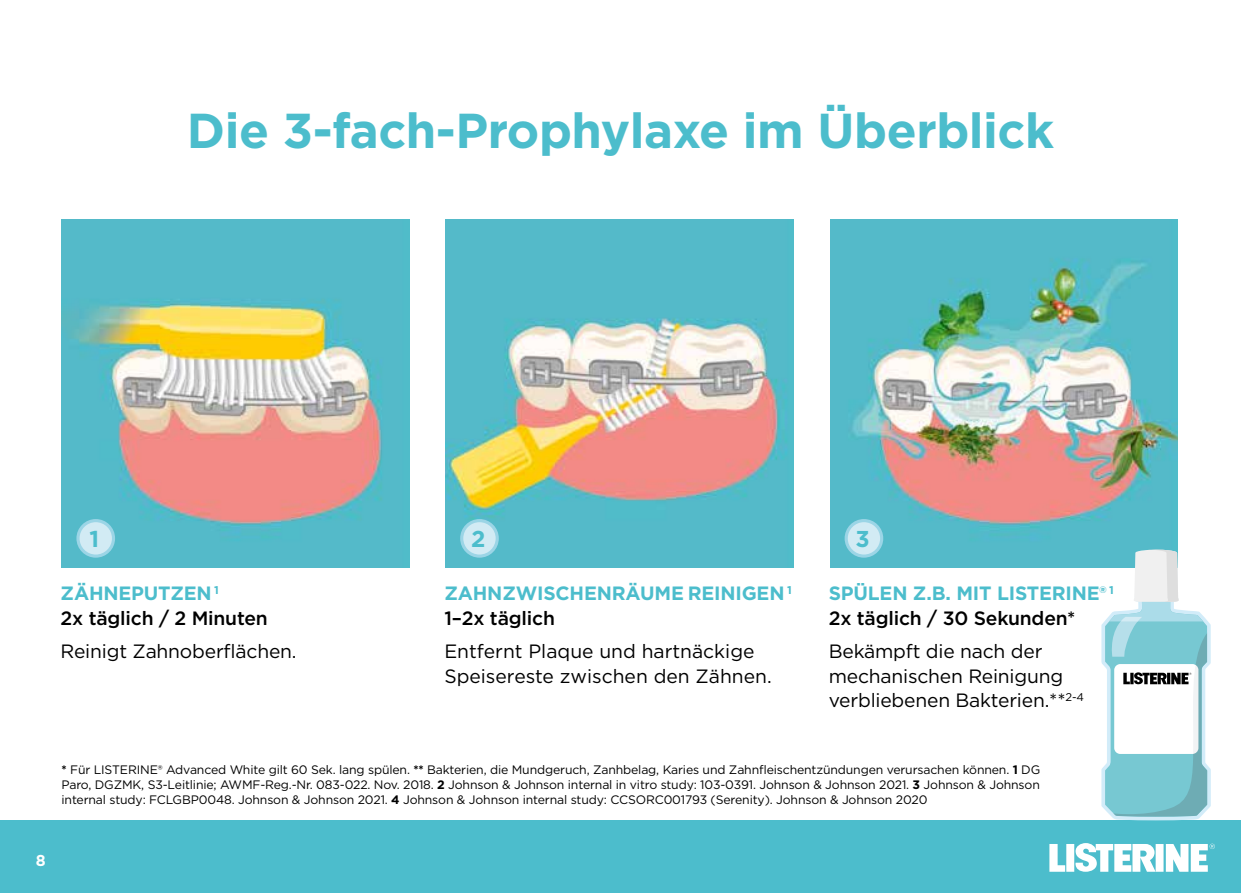
<style>
.page{position:relative;width:1241px;height:893px;background:#fff}
.page>*{position:absolute;margin:0;border:0;box-sizing:border-box;transform-origin:0 0}
.t1{font:700 49px "Gotham";letter-spacing:-.01em;color:#4cbdcc}
.t2{font:700 22.93px "Gotham";color:#4cbdcc}
.t3{font:19.25px/24.5px "Gotham";letter-spacing:-.01em;color:#000}
.t4{font:700 19.25px/24.5px "Gotham";letter-spacing:-.01em;color:#4cbdcc}
.t5{font:500 19.25px/24.5px "Gotham";letter-spacing:-.01em;color:#000}
.t6{font:700 15.75px "Gotham";color:#fff}
.t7{font:12.25px/14.7px "Gotham";letter-spacing:-.01em;color:#000;text-align:justify}
.s1{font-weight:700;color:#4cbdcc}
.s2{font-weight:500;color:#000}
.s3{font-weight:700}
</style>
<div class="page">
<div style="left:0;top:820px;width:1240px;height:73px;background:#4cbdcc"></div>
<div style="left:1066px;top:844px;width:8px;height:28px;background:#fff"></div>
<svg style="left:1049px;top:844px;width:15px;height:28px"></svg>
<svg style="left:1075px;top:843px;width:80px;height:29px"></svg>
<div style="left:1155px;top:844px;width:8px;height:28px;background:#fff"></div>
<svg style="left:1165px;top:844px;width:49px;height:28px"></svg>
<img style="left:62px;top:220px;width:347px;height:347px">
<img style="left:830px;top:220px;width:347px;height:347px">
<img style="left:446px;top:220px;width:347px;height:347px">
<svg style="left:1101px;top:550px;width:109px;height:270px"></svg>
<div style="left:78px;top:521px;width:35px;height:35px;background:#d2ebf4;border-radius:50%"></div>
<div style="left:76px;top:519px;width:39px;height:39px;border:3px solid #9bd5e6;border-radius:50%"></div>
<div style="left:461px;top:521px;width:36px;height:35px;background:#d2ebf4;border-radius:50%"></div>
<div style="left:460px;top:519px;width:38px;height:39px;border:3px solid #9bd5e6;border-radius:50%"></div>
<div style="left:846px;top:521px;width:35px;height:35px;background:#d2ebf4;border-radius:50%"></div>
<div style="left:844px;top:519px;width:39px;height:39px;border:3px solid #9bd5e6;border-radius:50%"></div>
<h1 class="t1" style="left:187px;top:98px;width:868px">Die 3-fach-Prophylaxe im Überblick</h1>
<h2 class="t2" style="left:90px;top:523px;width:11px">1</h2>
<h2 class="t2" style="left:471px;top:523px;width:16px">2</h2>
<h2 class="t2" style="left:855px;top:523px;width:16px">3</h2>
<h3 class="t5" style="left:61px;top:581px;width:209px"><span class="s1">ZÄHNEPUTZEN</span> <sup>1<br></sup>2x täglich / 2 Minuten</h3>
<h3 class="t3" style="left:61px;top:639px;width:237px">Reinigt Zahnoberflächen.</h3>
<h3 class="t4" style="left:444px;top:581px;width:349px">ZAHNZWISCHENRÄUME REINIGEN <sup>1<br></sup><span class="s2">1–2x täglich</span></h3>
<h3 class="t3" style="left:444px;top:639px;width:329px">Entfernt Plaque und hartnäckige<br>Speisereste zwischen den Zähnen.</h3>
<h3 class="t4" style="left:828px;top:581px;width:287px">SPÜLEN Z.B. MIT LISTERINE® <sup>1<br></sup><span class="s2">2x täglich / 30 Sekunden*</span></h3>
<h3 class="t3" style="left:828px;top:639px;width:257px">Bekämpft die nach der mechanischen Reinigung verbliebenen Bakterien.**<sup>2-4</sup></h3>
<p class="t7" style="left:62px;top:762px;width:980px"><span class="s3">*</span> Für LISTERINE® Advanced White gilt 60 Sek. lang spülen. <span class="s3">**</span> Bakterien, die Mundgeruch, Zanhbelag, Karies und Zahnfleischentzündungen verursachen können. <span class="s3">1</span> DG Paro, DGZMK, S3-Leitlinie; AWMF-Reg.-Nr. 083-022. Nov. 2018. <span class="s3">2</span> Johnson &amp; Johnson internal in vitro study: 103-0391. Johnson &amp; Johnson 2021. <span class="s3">3</span> Johnson &amp; Johnson internal study: FCLGBP0048. Johnson &amp; Johnson 2021. <span class="s3">4</span> Johnson &amp; Johnson internal study: CCSORC001793 (Serenity). Johnson &amp; Johnson 2020</p>
<p class="t6" style="left:36px;top:850px;width:11px">8</p>
</div>
